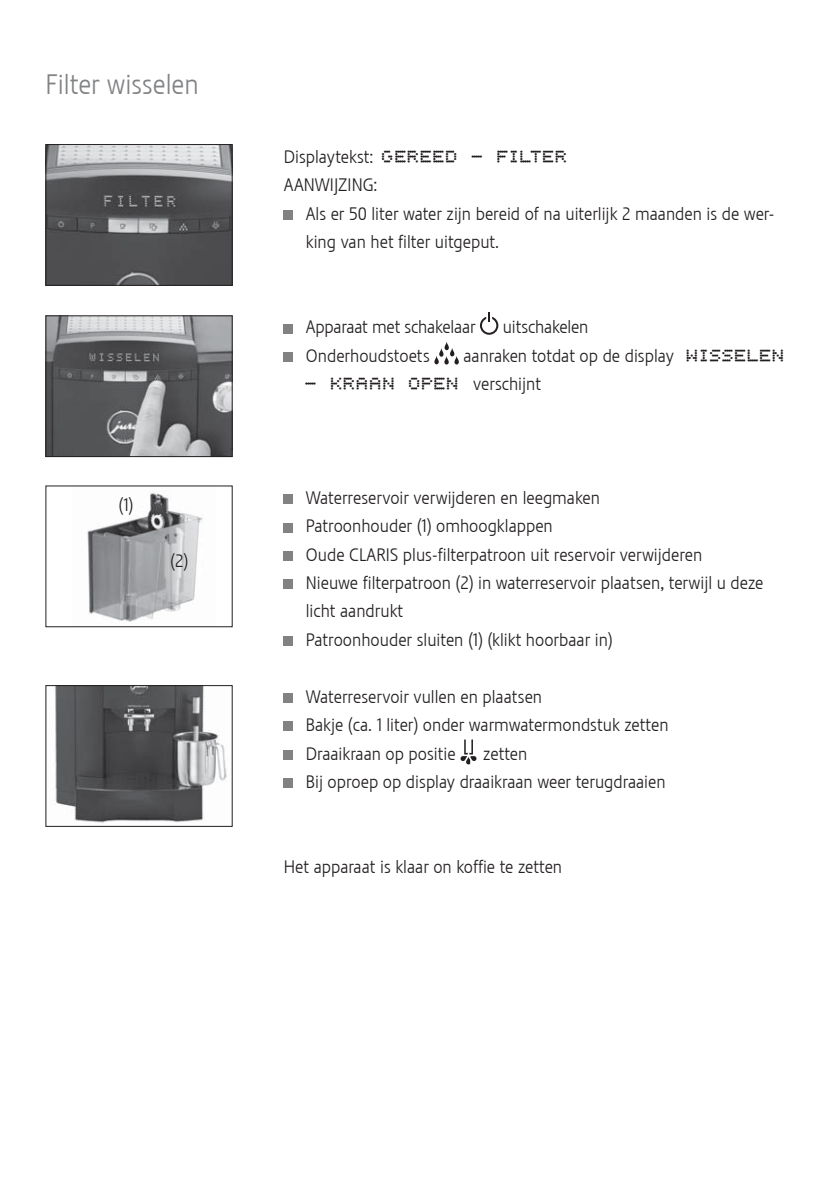
<style>
.page{position:relative;width:840px;height:1191px;background:#fff}
.page>*{position:absolute;margin:0;border:0;box-sizing:border-box;transform-origin:0 0}
.t1{font:28px "Stalemate LF Light";color:#808284}
.t2{font:700 20px "Jura LED2004";letter-spacing:.04em;color:#231f20}
.t3{font:18px/28.4px "Stalemate LF Light";color:#231f20}
.s1{font-family:"Jura LED2004";font-weight:700;font-size:20px}
</style>
<div class="page">
<div style="left:283px;top:210px;width:10px;height:10px;background:#808284"></div>
<div style="left:283px;top:324px;width:10px;height:9px;background:#808284"></div>
<svg style="left:480px;top:313px;width:18px;height:22px"></svg>
<div style="left:283px;top:352px;width:10px;height:10px;background:#808284"></div>
<svg style="left:434px;top:342px;width:24px;height:22px"></svg>
<div style="left:283px;top:494px;width:10px;height:10px;background:#808284"></div>
<div style="left:283px;top:523px;width:10px;height:9px;background:#808284"></div>
<div style="left:283px;top:551px;width:10px;height:9px;background:#808284"></div>
<div style="left:283px;top:580px;width:10px;height:9px;background:#808284"></div>
<div style="left:283px;top:636px;width:10px;height:10px;background:#808284"></div>
<div style="left:283px;top:693px;width:10px;height:9px;background:#808284"></div>
<div style="left:283px;top:722px;width:10px;height:9px;background:#808284"></div>
<div style="left:283px;top:750px;width:10px;height:9px;background:#808284"></div>
<svg style="left:460px;top:739px;width:16px;height:25px"></svg>
<div style="left:283px;top:778px;width:10px;height:10px;background:#808284"></div>
<img style="left:47px;top:146px;width:183px;height:138px">
<div style="left:45px;top:144px;width:187px;height:142px;border:1px solid #231f20"></div>
<img style="left:47px;top:317px;width:183px;height:138px">
<div style="left:45px;top:315px;width:187px;height:142px;border:1px solid #231f20"></div>
<img style="left:87px;top:493px;width:116px;height:129px">
<img style="left:55px;top:687px;width:172px;height:136px">
<div style="left:45px;top:685px;width:187px;height:142px;border:1px solid #231f20"></div>
<h1 class="t1" style="left:45px;top:68px;width:155px">Filter wisselen</h1>
<p class="t3" style="left:118px;top:490px;width:16px">(1)</p>
<p class="t3" style="left:170px;top:546px;width:19px">(2)</p>
<p class="t3" style="left:283px;top:142px;width:286px">Displaytekst: <span class="s1">GEREED - FILTER<br></span>AANWIJZING:</p>
<p class="t3" style="left:305px;top:199px;width:469px">Als er 50 liter water zijn bereid of na uiterlijk 2 maanden is de wer&shy;king van het filter uitgeput.</p>
<p class="t3" style="left:305px;top:313px;width:171px">Apparaat met schakelaar</p>
<p class="t3" style="left:502px;top:313px;width:87px">uitschakelen</p>
<p class="t3" style="left:305px;top:341px;width:125px">Onderhoudstoets</p>
<p class="t3" style="left:463px;top:341px;width:323px">aanraken totdat op de display <span class="s1">WISSELEN</span></p>
<p class="t2" style="left:305px;top:375px;width:237px">- KRAAN OPEN <sup>verschijnt</sup></p>
<p class="t3" style="left:305px;top:483px;width:459px">Waterreservoir verwijderen en leegmaken<br>Patroonhouder (1) omhoogklappen<br>Oude CLARIS plus-filterpatroon uit reservoir verwijderen<br>Nieuwe filterpatroon (2) in waterreservoir plaatsen, terwijl u deze licht aandrukt<br>Patroonhouder sluiten (1) (klikt hoorbaar in)</p>
<p class="t3" style="left:305px;top:682px;width:364px">Waterreservoir vullen en plaatsen<br>Bakje (ca. 1 liter) onder warmwatermondstuk zetten<br>Draaikraan op positie</p>
<p class="t3" style="left:305px;top:739px;width:361px;text-indent:177px">zetten<br>Bij oproep op display draaikraan weer terugdraaien</p>
<p class="t3" style="left:283px;top:852px;width:280px">Het apparaat is klaar on koffie te zetten</p>
</div>
